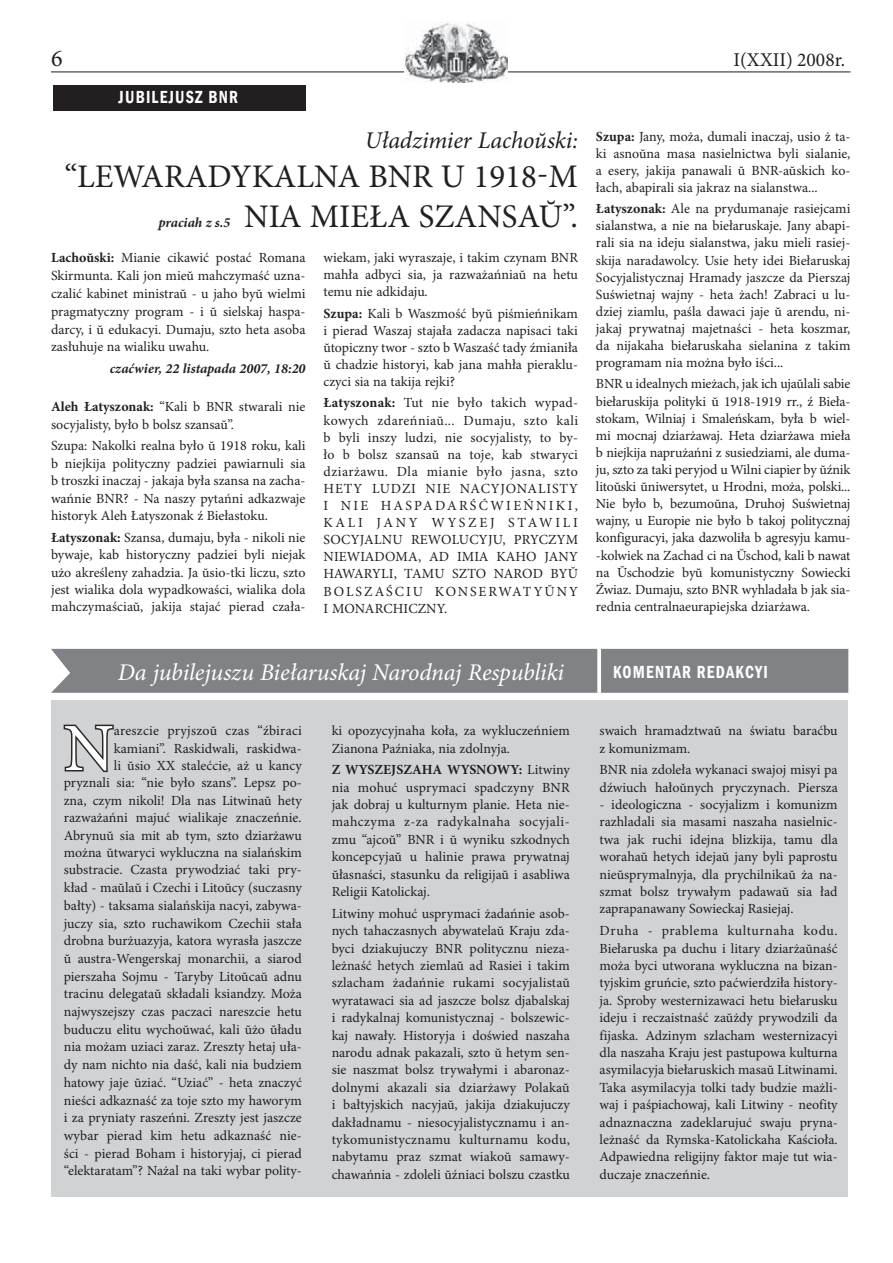
<style>
.page{position:relative;width:893px;height:1263px;background:#fff}
.page>*{position:absolute;margin:0;border:0;box-sizing:border-box;transform-origin:0 0}
.t1{font:67.5px "Minion Pro";color:#fff}
.t2{font:33px/39.6px "Minion Pro";color:#231f20;text-align:right}
.t3{font:italic 24px "Minion Pro";letter-spacing:-.01em;color:#fff}
.t4{font:italic 24px "Minion Pro";letter-spacing:-.005em;color:#231f20}
.t5{font:24px "Minion Pro";color:#231f20}
.t6{font:19.5px "Minion Pro";color:#231f20}
.t7{font:600 condensed 18px "Franklin Gothic";letter-spacing:.075em;color:#fff;scale:.9 1}
.t8{font:13.95px/17.4px "Minion Pro";color:#231f20;text-align:justify}
.t9{font:italic 700 13.95px "Minion Pro";color:#231f20}
.s1{font-weight:700}
</style>
<div class="page">
<hr style="left:51px;top:72px;width:799px;height:1px;background:#231f20">
<img style="left:404px;top:21px;width:104px;height:62px">
<div style="left:51px;top:649px;width:797px;height:44px;background:#808285"></div>
<div style="left:51px;top:700px;width:797px;height:497px;background:#d1d2d4"></div>
<svg style="left:63px;top:724px;width:51px;height:49px"></svg>
<div style="left:53px;top:85px;width:252px;height:25px;background:#231f20"></div>
<svg style="left:597px;top:649px;width:4px;height:44px"></svg>
<h3 class="t5" style="left:51px;top:44px;width:13px">6</h3>
<h3 class="t6" style="left:733px;top:48px;width:113px">I(XXII) 2008r.</h3>
<p class="t7" style="left:119px;top:85px;width:134px">JUBILEJUSZ BNR</p>
<h3 class="t4" style="left:365px;top:126px;width:215px">Uładzimier Lachoŭski:</h3>
<h2 class="t2" style="left:65px;top:158px;width:515px">“LEWARADYKALNA BNR U 1918-M<br>NIA MIEŁA SZANSAŬ”.</h2>
<p class="t9" style="left:158px;top:214px;width:73px">praciah z s.5</p>
<p class="t8" style="left:51px;top:249px;width:256px;line-height:17.9px"><span class="s1">Lachoŭski:</span> Mianie cikawić postać Romana Skirmunta. Kali jon mieŭ mahczymaść uzna&shy;czalić kabinet ministraŭ - u jaho byŭ wielmi pragmatyczny program - i ŭ sielskaj haspa&shy;darcy, i ŭ edukacyi. Dumaju, szto heta asoba zasłuhuje na wialiku uwahu.</p>
<p class="t9" style="left:110px;top:360px;width:197px">czaćwier, 22 listapada 2007, 18:20</p>
<p class="t8" style="left:51px;top:399px;width:256px"><span class="s1">Aleh Łatyszonak:</span> “Kali b BNR stwarali nie socyjalisty, było b bolsz szansaŭ”.</p>
<p class="t8" style="left:51px;top:438px;width:256px">Szupa: Nakolki realna było ŭ 1918 roku, kali b niejkija polityczny padziei pawiarnuli sia b troszki inaczaj - jakaja była szansa na zacha&shy;wańnie BNR? - Na naszy pytańni adkazwaje historyk Aleh Łatyszonak ź Biełastoku.</p>
<p class="t8" style="left:51px;top:529px;width:256px"><span class="s1">Łatyszonak:</span> Szansa, dumaju, była - nikoli nie bywaje, kab historyczny padziei byli niejak użo akreśleny zahadzia. Ja ŭsio-tki liczu, szto jest wialika dola wypadkowaści, wialika dola mahczymaściaŭ, jakija stajać pierad czała-</p>
<p class="t8" style="left:323px;top:250px;width:256px">wiekam, jaki wyraszaje, i takim czynam BNR mahła adbyci sia, ja razważańniaŭ na hetu temu nie adkidaju.</p>
<p class="t8" style="left:323px;top:305px;width:256px"><span class="s1">Szupa:</span> Kali b Waszmość byŭ piśmieńnikam i pierad Waszaj stajała zadacza napisaci taki ŭtopiczny twor - szto b Waszaść tady źmianiła ŭ chadzie historyi, kab jana mahła pieraklu&shy;czyci sia na takija rejki?</p>
<p class="t8" style="left:323px;top:395px;width:256px"><span class="s1">Łatyszonak:</span> Tut nie było takich wypad&shy;kowych zdareńniaŭ... Dumaju, szto kali b byli inszy ludzi, nie socyjalisty, to by&shy;ło b bolsz szansaŭ na toje, kab stwaryci dziarżawu. Dla mianie było jasna, szto HETY LUDZI NIE NACYJONALISTY I NIE HASPADARŚĆWIEŃNIKI, KALI JANY WYSZEJ STAWILI SOCYJALNU REWOLUCYJU, PRYCZYM NIEWIADOMA, AD IMIA KAHO JANY HAWARYLI, TAMU SZTO NAROD BYŬ BOLSZAŚCIU KONSERWATYŬNY I MONARCHICZNY.</p>
<p class="t8" style="left:596px;top:128px;width:256px"><span class="s1">Szupa:</span> Jany, moża, dumali inaczaj, usio ż ta&shy;ki asnoŭna masa nasielnictwa byli sialanie, a esery, jakija panawali ŭ BNR-aŭskich ko&shy;łach, abapirali sia jakraz na sialanstwa...</p>
<p class="t8" style="left:596px;top:201px;width:256px"><span class="s1">Łatyszonak:</span> Ale na prydumanaje rasiejcami sialanstwa, a nie na biełaruskaje. Jany abapi&shy;rali sia na ideju sialanstwa, jaku mieli rasiej&shy;skija naradawolcy. Usie hety idei Biełaruskaj Socyjalistycznaj Hramady jaszcze da Pierszaj Suświetnaj wajny - heta żach! Zabraci u lu&shy;dziej ziamlu, paśla dawaci jaje ŭ arendu, ni&shy;jakaj prywatnaj majetnaści - heta koszmar, da nijakaha biełaruskaha sielanina z takim programam nia można było iści...</p>
<p class="t8" style="left:596px;top:376px;width:256px">BNR u idealnych mieżach, jak ich ujaŭlali sabie biełaruskija polityki ŭ 1918-1919 rr., ź Bieła&shy;stokam, Wilniaj i Smaleńskam, była b wiel&shy;mi mocnaj dziarżawaj. Heta dziarżawa mieła b niejkija naprużańni z susiedziami, ale duma&shy;ju, szto za taki peryjod u Wilni ciapier by ŭźnik litoŭski ŭniwersytet, u Hrodni, moża, polski...<br>Nie było b, bezumoŭna, Druhoj Suświetnaj wajny, u Europie nie było b takoj politycznaj konfiguracyi, jaka dazwoliła b agresyju kamu--kolwiek na Zachad ci na Ŭschod, kali b nawat na Ŭschodzie byŭ komunistyczny Sowiecki Źwiaz. Dumaju, szto BNR wyhladała b jak sia&shy;rednia centralnaeurapiejska dziarżawa.</p>
<h3 class="t3" style="left:118px;top:658px;width:448px">Da jubilejuszu Biełaruskaj Narodnaj Respubliki</h3>
<p class="t7" style="left:613px;top:660px;width:174px">KOMENTAR REDAKCYI</p>
<p class="t8" style="left:64px;top:722px;width:240px;text-align:right">areszcie pryjszoŭ czas “źbiraci kamiani”. Raskidwali, raskidwa-<br>li ŭsio XX stalećcie, aż u kancy<br>pryznali sia: “nie było szans”. Lepsz po&shy;zna, czym nikoli! Dla nas Litwinaŭ hety razważańni majuć wialikaje znaczeńnie.<br>Abrynuŭ sia mit ab tym, szto dziarżawu można ŭtwaryci wykluczna na sialańskim substracie. Czasta prywodziać taki pry&shy;kład - maŭlaŭ i Czechi i Litoŭcy (suczasny bałty) - taksama sialańskija nacyi, zabywa&shy;juczy sia, szto ruchawikom Czechii stała drobna burżuazyja, katora wyrasła jaszcze ŭ austra-Wengerskaj monarchii, a siarod pierszaha Sojmu - Taryby Litoŭcaŭ adnu tracinu delegataŭ składali ksiandzy. Moża najwyszejszy czas paczaci nareszcie hetu buduczu elitu wychoŭwać, kali ŭżo ŭładu nia możam uziaci zaraz. Zreszty hetaj uła&shy;dy nam nichto nia daść, kali nia budziem hatowy jaje ŭziać. “Uziać” - heta znaczyć nieści adkaznaść za toje szto my haworym i za pryniaty raszeńni. Zreszty jest jaszcze wybar pierad kim hetu adkaznaść nie&shy;ści - pierad Boham i historyjaj, ci pierad “elektaratam”? Nażal na taki wybar polity-</p>
<p class="t8" style="left:332px;top:723px;width:240px">ki opozycyjnaha koła, za wykluczeńniem<br>Zianona Paźniaka, nia zdolnyja.</p>
<h1 class="t1" style="left:64px;top:708px;width:52px">N</h1>
<p class="t8" style="left:332px;top:762px;width:240px"><span class="s1">Z WYSZEJSZAHA WYSNOWY:</span> Litwiny nia mohuć usprymaci spadczyny BNR jak dobraj u kulturnym planie. Heta nie&shy;mahczyma z-za radykalnaha socyjali&shy;zmu “ajcoŭ” BNR i ŭ wyniku szkodnych koncepcyjaŭ u halinie prawa prywatnaj ŭłasnaści, stasunku da religijaŭ i asabliwa Religii Katolickaj.</p>
<p class="t8" style="left:332px;top:905px;width:240px">Litwiny mohuć usprymaci żadańnie asob&shy;nych tahaczasnych abywatelaŭ Kraju zda&shy;byci dziakujuczy BNR politycznu nieza&shy;leżnaść hetych ziemlaŭ ad Rasiei i takim szlacham żadańnie rukami socyjalistaŭ wyratawaci sia ad jaszcze bolsz djabalskaj i radykalnaj komunistycznaj - bolszewic&shy;kaj nawały. Historyja i doświed naszaha narodu adnak pakazali, szto ŭ hetym sen&shy;sie naszmat bolsz trywałymi i abaronaz&shy;dolnymi akazali sia dziarżawy Polakaŭ i bałtyjskich nacyjaŭ, jakija dziakujuczy dakładnamu - niesocyjalistycznamu i an&shy;tykomunistycznamu kulturnamu kodu, nabytamu praz szmat wiakoŭ samawy&shy;chawańnia - zdoleli ŭźniaci bolszu czastku</p>
<p class="t8" style="left:600px;top:723px;width:240px">swaich hramadztwaŭ na światu baraćbu z komunizmam.</p>
<p class="t8" style="left:600px;top:762px;width:240px">BNR nia zdoleła wykanaci swajoj misyi pa dźwiuch hałoŭnych pryczynach. Piersza</p>
<p class="t8" style="left:600px;top:796px;width:240px">- ideologiczna - socyjalizm i komunizm razhladali sia masami naszaha nasielnic&shy;twa jak ruchi idejna blizkija, tamu dla worahaŭ hetych idejaŭ jany byli paprostu nieŭsprymalnyja, dla prychilnikaŭ ża na&shy;szmat bolsz trywałym padawaŭ sia ład zaprapanawany Sowieckaj Rasiejaj.</p>
<p class="t8" style="left:600px;top:922px;width:240px">Druha - prablema kulturnaha kodu.<br>Biełaruska pa duchu i litary dziarżaŭnaść moża byci utworana wykluczna na bizan&shy;tyjskim gruńcie, szto paćwierdziła history&shy;ja. Sproby westernizawaci hetu biełarusku ideju i reczaistnaść zaŭżdy prywodzili da fijaska. Adzinym szlacham westernizacyi dla naszaha Kraju jest pastupowa kulturna asymilacyja biełaruskich masaŭ Litwinami.<br>Taka asymilacyja tolki tady budzie mażli&shy;waj i paśpiachowaj, kali Litwiny - neofity adnaznaczna zadeklarujuć swaju pryna&shy;leżnaść da Rymska-Katolickaha Kaścioła.<br>Adpawiedna religijny faktor maje tut wia&shy;duczaje znaczeńnie.</p>
</div>
